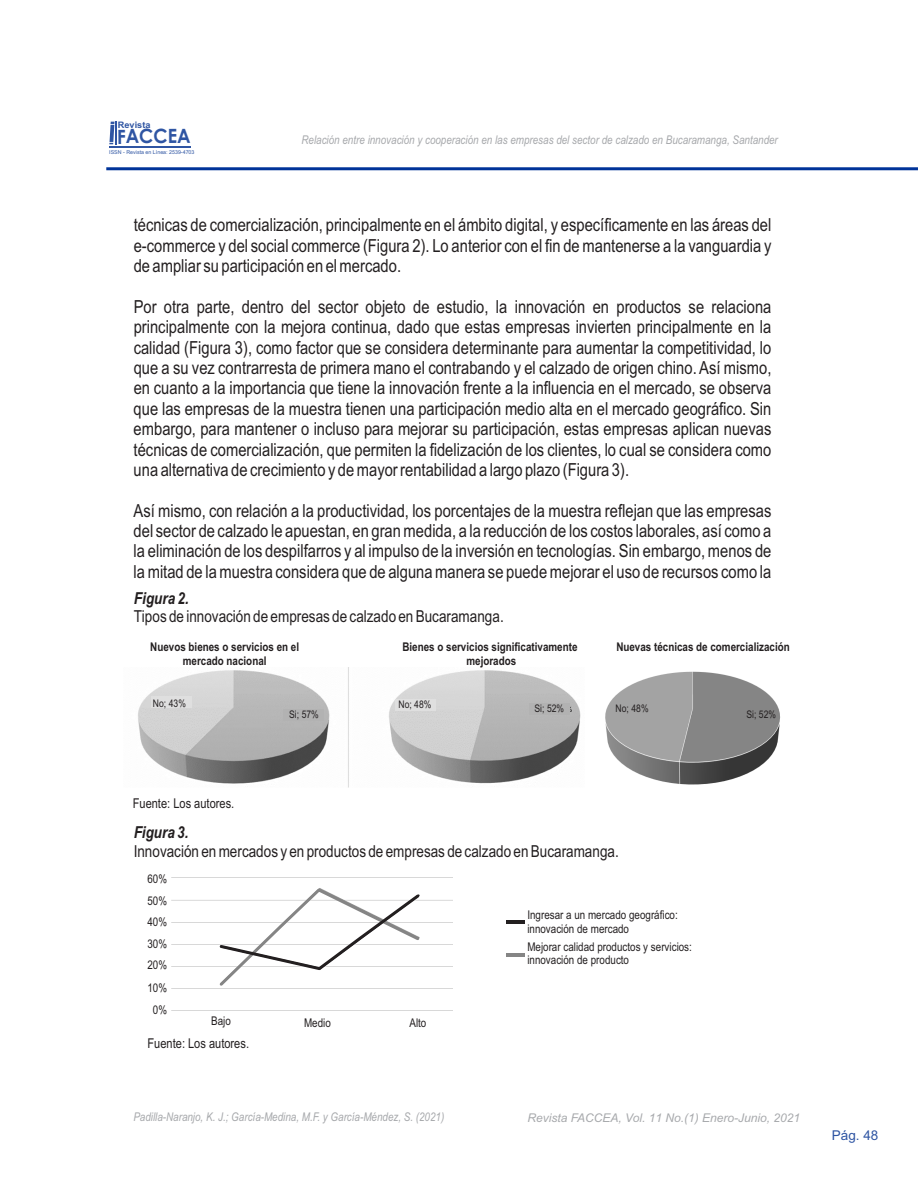
<style>
.page{position:relative;width:918px;height:1188px;background:#fff}
.page>*{position:absolute;margin:0;border:0;box-sizing:border-box;transform-origin:0 0}
.t1{font:700 19.65px "Century Gothic";letter-spacing:-.01em;color:#2f55a3;scale:.93 1}
.t2{font:18px/20.4px "Arial Narrow";color:#231f20;text-align:justify}
.t3{font:16.5px "Arial Narrow";color:#231f20}
.t4{font:italic 700 16.5px "Arial Narrow";color:#231f20}
.t5{font:13.5px "Arial Narrow";color:#231f20}
.t6{font:13.5px "Arial";color:#2f55a3}
.t7{font:italic 12px "Arial Narrow";color:#a7a9ac}
.t8{font:12px/22.4px "Arial Narrow";color:#231f20}
.t9{font:700 12px/13.6px "Arial Narrow";color:#231f20;text-align:center}
.t10{font:italic 12px "Arial";color:#a7a9ac}
.t11{font:10.5px "Arial Narrow";color:#231f20}
.t12{font:700 8.85px "Arial";letter-spacing:-.01em;color:#2f55a3}
.t13{font:5.25px "Arial";color:#2f55a3}
</style>
<div class="page">
<img style="left:138px;top:668px;width:443px;height:119px">
<img style="left:605px;top:671px;width:176px;height:114px">
<div style="left:151px;top:697px;width:41px;height:11px;background:#dfdfdf"></div>
<div style="left:284px;top:709px;width:40px;height:12px;background:#b2b2b2"></div>
<div style="left:395px;top:699px;width:41px;height:12px;background:#dfdfdf"></div>
<div style="left:529px;top:704px;width:41px;height:11px;background:#b2b2b2"></div>
<div style="left:612px;top:704px;width:41px;height:11px;background:#a3a3a3"></div>
<div style="left:735px;top:707px;width:41px;height:11px;background:#858585"></div>
<svg style="left:217px;top:888px;width:205px;height:98px"></svg>
<hr style="left:106px;top:167px;width:812px;height:3px;background:#039">
<hr style="left:109px;top:146px;width:82px;height:2px;background:#2f55a3">
<hr style="left:115px;top:122px;width:2px;height:23px;background:#2f55a3">
<svg style="left:109px;top:122px;width:6px;height:22px"></svg>
<hr style="left:506px;top:920px;width:19px;height:4px;background:#231f20">
<hr style="left:506px;top:953px;width:19px;height:4px;background:#858585">
<p class="t12" style="left:118px;top:121px;width:34px">Revista</p>
<p class="t1" style="left:117px;top:129px;width:81px">FACCEA</p>
<p class="t7" style="left:301px;top:135px;width:478px">Relación entre innovación y cooperación en las empresas del sector de calzado en Bucaramanga, Santander</p>
<p class="t13" style="left:109px;top:150px;width:87px">ISSN - Revista en Línea: 2539-4703</p>
<p class="t2" style="left:134px;top:216px;width:639px">técnicas de comercialización, principalmente en el ámbito digital, y específicamente en las áreas del e-commerce y del social commerce (Figura 2). Lo anterior con el fin de mantenerse a la vanguardia y de ampliar su participación en el mercado.</p>
<p class="t2" style="left:134px;top:298px;width:639px">Por otra parte, dentro del sector objeto de estudio, la innovación en productos se relaciona principalmente con la mejora continua, dado que estas empresas invierten principalmente en la calidad (Figura 3), como factor que se considera determinante para aumentar la competitividad, lo que a su vez contrarresta de primera mano el contrabando y el calzado de origen chino. Así mismo, en cuanto a la importancia que tiene la innovación frente a la influencia en el mercado, se observa que las empresas de la muestra tienen una participación medio alta en el mercado geográfico. Sin embargo, para mantener o incluso para mejorar su participación, estas empresas aplican nuevas técnicas de comercialización, que permiten la fidelización de los clientes, lo cual se considera como una alternativa de crecimiento y de mayor rentabilidad a largo plazo (Figura 3).</p>
<p class="t2" style="left:134px;top:502px;width:639px">Así mismo, con relación a la productividad, los porcentajes de la muestra reflejan que las empresas del sector de calzado le apuestan, en gran medida, a la reducción de los costos laborales, así como a la eliminación de los despilfarros y al impulso de la inversión en tecnologías. Sin embargo, menos de la mitad de la muestra considera que de alguna manera se puede mejorar el uso de recursos como la</p>
<p class="t4" style="left:134px;top:592px;width:56px">Figura 2.</p>
<p class="t3" style="left:134px;top:610px;width:371px">Tipos de innovación de empresas de calzado en Bucaramanga.</p>
<p class="t9" style="left:150px;top:641px;width:150px">Nuevos bienes o servicios en el mercado nacional</p>
<p class="t9" style="left:402px;top:641px;width:177px">Bienes o servicios significativamente mejorados</p>
<p class="t9" style="left:616px;top:641px;width:175px">Nuevas técnicas de comercialización</p>
<p class="t11" style="left:153px;top:699px;width:35px">No; 43%</p>
<p class="t11" style="left:289px;top:711px;width:31px">Si; 57%</p>
<p class="t11" style="left:399px;top:700px;width:35px">No; 48%</p>
<p class="t11" style="left:535px;top:705px;width:31px">Si; 52%</p>
<p class="t11" style="left:616px;top:705px;width:35px">No; 48%</p>
<p class="t5" style="left:133px;top:798px;width:103px">Fuente: Los autores.</p>
<p class="t4" style="left:134px;top:826px;width:56px">Figura 3.</p>
<p class="t3" style="left:134px;top:845px;width:487px">Innovación en mercados y en productos de empresas de calzado en Bucaramanga.</p>
<p class="t8" style="left:147px;top:868px;width:21px">60%<br>50%</p>
<p class="t8" style="left:147px;top:911px;width:21px;line-height:22.8px">40%<br>30%</p>
<p class="t8" style="left:147px;top:955px;width:21px;text-align:center">20%<br>10%<br>0%</p>
<p class="t8" style="left:211px;top:1011px;width:21px">Bajo</p>
<p class="t8" style="left:304px;top:1012px;width:28px">Medio</p>
<p class="t8" style="left:409px;top:1012px;width:18px">Alto</p>
<p class="t8" style="left:527px;top:909px;width:152px;line-height:13.6px">Ingresar a un mercado geográfico: innovación de mercado</p>
<p class="t8" style="left:527px;top:941px;width:166px;line-height:13.6px">Mejorar calidad productos y servicios: innovación de producto</p>
<p class="t5" style="left:148px;top:1039px;width:103px">Fuente: Los autores.</p>
<p class="t11" style="left:747px;top:711px;width:31px">Si; 52%</p>
<p class="t7" style="left:133px;top:1112px;width:312px">Padilla-Naranjo, K. J.; García-Medina, M.F. y García-Méndez, S. (2021)</p>
<p class="t10" style="left:527px;top:1113px;width:274px">Revista FACCEA, Vol. 11 No.(1) Enero-Junio, 2021</p>
<p class="t6" style="left:832px;top:1130px;width:48px">Pág. 48</p>
</div>
